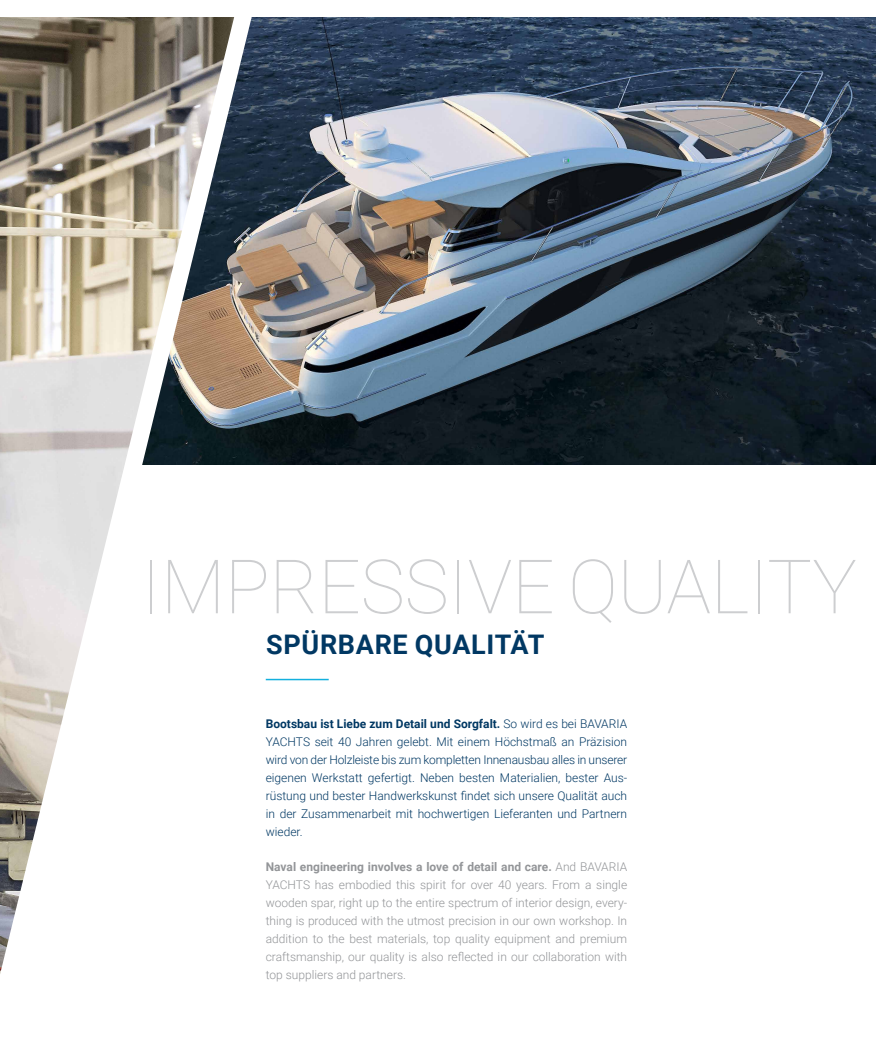
<style>
.page{position:relative;width:893px;height:1063px;background:#fff}
.page>*{position:absolute;margin:0;border:0;box-sizing:border-box;transform-origin:0 0}
.t1{font:100 75px "Roboto";letter-spacing:-.005em;color:#cdced0}
.t2{font:700 27px "Roboto";letter-spacing:.025em;color:#013863}
.Fließtext_EN{font:300 12px/18px "Roboto";color:#939598;text-align:justify}
.Fließtext_DE{font:300 12px/18px "Roboto";color:#013863;text-align:justify}
.s1{font-weight:700}
</style>
<div class="page">
<img style="left:267px;top:17px;width:609px;height:448px">
<svg style="left:0;top:17px;width:267px;height:957px"></svg>
<hr style="left:266px;top:679px;width:63px;height:1px;background:#13b0de">
<h2 class="t1" style="left:142px;top:534px;width:717px">IMPRESSIVE QUALITY</h2>
<h1 class="t2" style="left:266px;top:625px;width:280px">SPÜRBARE QUALITÄT</h1>
<p class="Fließtext_DE" style="left:266px;top:714px;width:363px"><span class="s1">Bootsbau ist Liebe zum Detail und Sorgfalt.</span> So wird es bei BAVARIA YACHTS seit 40 Jahren gelebt. Mit einem Höchstmaß an Präzision wird von der Holzleiste bis zum kompletten Innenausbau alles in unserer eigenen Werkstatt gefertigt. Neben besten Materialien, bester Aus&shy;rüstung und bester Handwerkskunst findet sich unsere Qualität auch in der Zusammenarbeit mit hochwertigen Lieferanten und Partnern wieder.</p>
<p class="Fließtext_EN" style="left:266px;top:857px;width:363px"><span class="s1">Naval engineering involves a love of detail and care.</span> And BAVARIA YACHTS has embodied this spirit for over 40 years. From a single wooden spar, right up to the entire spectrum of interior design, every&shy;thing is produced with the utmost precision in our own workshop. In addition to the best materials, top quality equipment and premium craftsmanship, our quality is also reflected in our collaboration with top suppliers and partners.</p>
</div>
